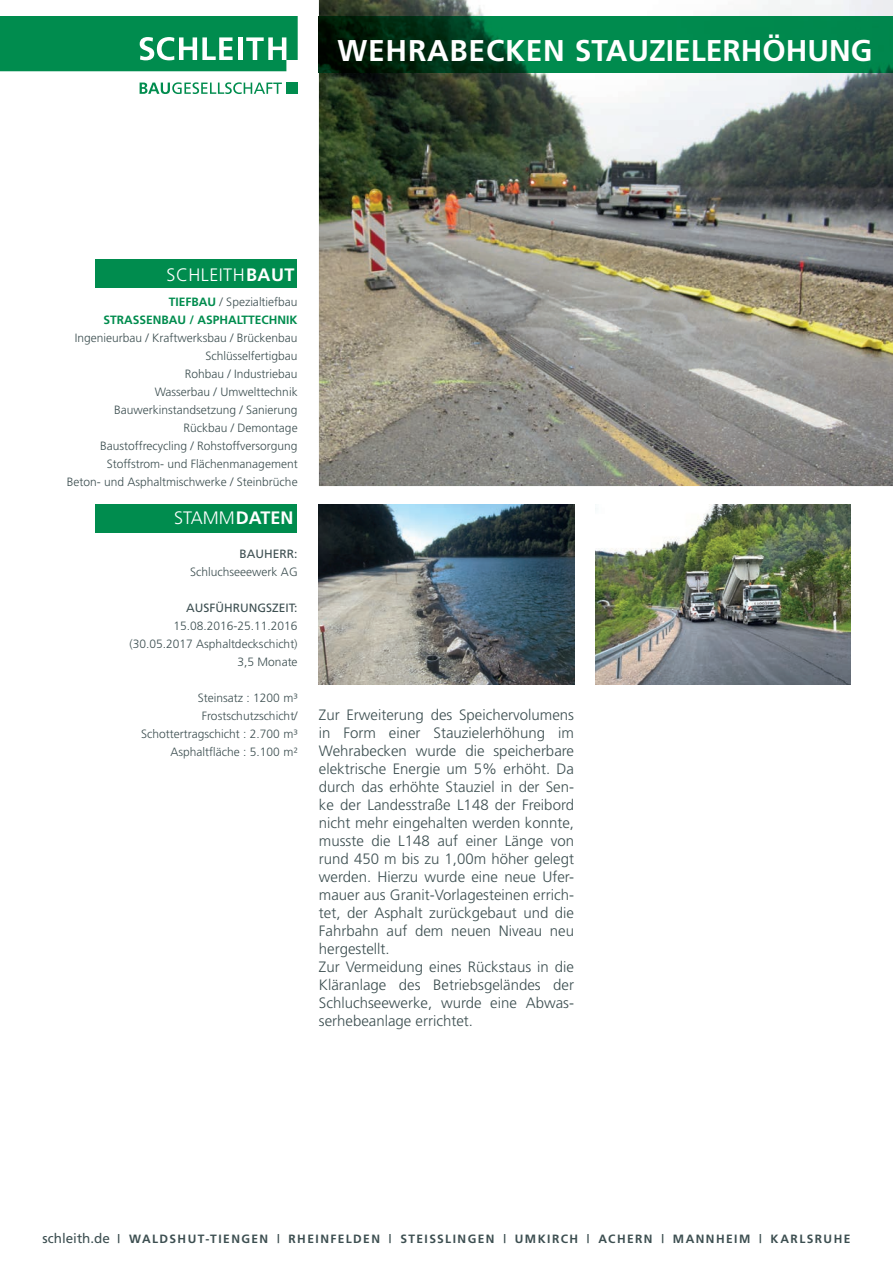
<style>
.page{position:relative;width:893px;height:1263px;background:#fff}
.page>*{position:absolute;margin:0;border:0;box-sizing:border-box;transform-origin:0 0}
.t1{font:700 30px "Frutiger";color:#fff}
.t2{font:300 18px "Frutiger";letter-spacing:.025em;color:#fff}
.t3{font:300 15px/18px "Frutiger";color:#3d4f51}
.t4{font:300 12px/18px "Frutiger";color:#3d4f51;text-align:right}
.t5{font:700 12px "Frutiger";letter-spacing:.12em;color:#3d4f51}
.t6{font:700 12px/18px "Frutiger";color:#008c4e;text-align:right}
.t7{font:12px "Frutiger";color:#3d4f51}
.s1{font-weight:700}
.s2{font-weight:300;color:#3d4f51}
.s3{font-weight:400;font-size:13.5px}
</style>
<div class="page">
<div style="left:95px;top:259px;width:202px;height:29px;background:#008c4e"></div>
<div style="left:95px;top:504px;width:202px;height:29px;background:#008c4e"></div>
<svg style="left:140px;top:82px;width:142px;height:12px"></svg>
<div style="left:286px;top:83px;width:12px;height:11px;background:#008c4e"></div>
<svg style="left:0;top:17px;width:298px;height:54px;background:#19975f"></svg>
<img style="left:319px;top:0;width:574px;height:486px">
<img style="left:319px;top:504px;width:255px;height:180px">
<img style="left:595px;top:504px;width:255px;height:180px">
<img style="left:319px;top:17px;width:574px;height:55px">
<h1 class="t1" style="left:337px;top:32px;width:536px">WEHRABECKEN STAUZIELERHÖHUNG</h1>
<p class="t2" style="left:167px;top:264px;width:129px">SCHLEITH<span class="s1">BAUT</span></p>
<p class="t6" style="left:103px;top:293px;width:196px">TIEFBAU <span class="s2">/ Spezialtiefbau<br></span>STRASSENBAU / ASPHALTTECHNIK</p>
<p class="t4" style="left:67px;top:329px;width:232px">Ingenieurbau / Kraftwerksbau / Brückenbau<br>Schlüsselfertigbau<br>Rohbau / Industriebau<br>Wasserbau / Umwelttechnik<br>Bauwerkinstandsetzung / Sanierung<br>Rückbau / Demontage<br>Baustoffrecycling / Rohstoffversorgung<br>Stoffstrom- und Flächenmanagement<br>Beton- und Asphaltmischwerke / Steinbrüche</p>
<p class="t2" style="left:174px;top:508px;width:121px">STAMM<span class="s1">DATEN</span></p>
<p class="t7" style="left:240px;top:547px;width:59px">BAUHERR:</p>
<p class="t4" style="left:190px;top:563px;width:109px">Schluchseeewerk AG</p>
<p class="t7" style="left:186px;top:601px;width:113px">AUSFÜHRUNGSZEIT:</p>
<p class="t4" style="left:130px;top:617px;width:170px">15.08.2016-25.11.2016 (30.05.2017 Asphaltdeckschicht)<br>3,5 Monate</p>
<p class="t4" style="left:141px;top:689px;width:158px">Steinsatz : 1200 m³<br>Frostschutzschicht/<br>Schottertragschicht : 2.700 m³<br>Asphaltfläche : 5.100 m²</p>
<p class="t3" style="left:319px;top:706px;width:257px">Zur Erweiterung des Speichervolumens in Form einer Stauzielerhöhung im Wehrabecken wurde die speicherbare elektrische Energie um 5% erhöht. Da durch das erhöhte Stauziel in der Sen&shy;ke der Landesstraße L148 der Freibord nicht mehr eingehalten werden konnte, musste die L148 auf einer Länge von rund 450 m bis zu 1,00m höher gelegt werden. Hierzu wurde eine neue Ufer&shy;mauer aus Granit-Vorlagesteinen errich&shy;tet, der Asphalt zurückgebaut und die Fahrbahn auf dem neuen Niveau neu hergestellt.<br>Zur Vermeidung eines Rückstaus in die Kläranlage des Betriebsgeländes der Schluchseewerke, wurde eine Abwas&shy;serhebeanlage errichtet.</p>
<p class="t5" style="left:43px;top:1231px;width:809px"><span class="s3">schleith.de</span> | WALDSHUT-TIENGEN | RHEINFELDEN | STEISSLINGEN | UMKIRCH | ACHERN | MANNHEIM | KARLSRUHE</p>
</div>
